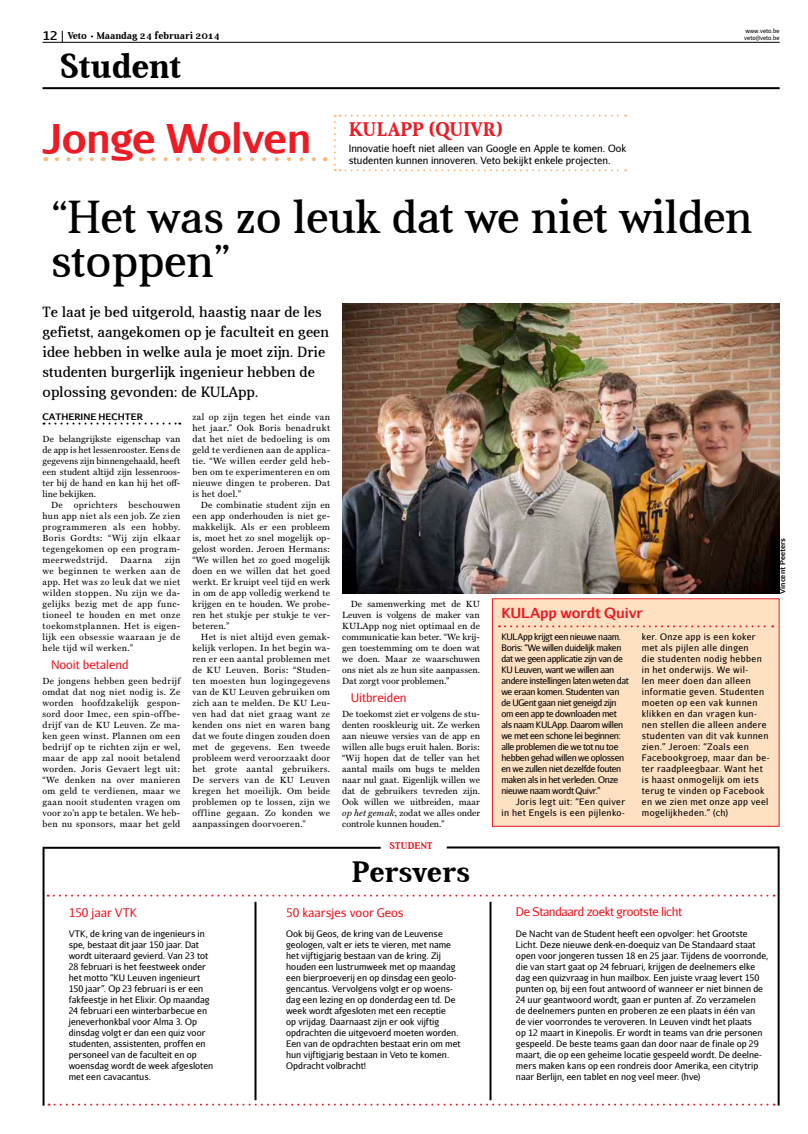
<style>
.page{position:relative;width:808px;height:1134px;background:#fff}
.page>*{position:absolute;margin:0;border:0;box-sizing:border-box;transform-origin:0 0}
.t1{font:47px/44px "Aver";color:#000}
.t2{font:700 35px "Aver";color:#000}
.t3{font:700 30px "Aver";color:#000}
.t4{font:700 20px "Aver";letter-spacing:.025em;color:#ec1b24}
.t5{font:15px/20px "Aver";letter-spacing:.01em;color:#000}
.t6{font:700 14px "Aurulent Sans";letter-spacing:-.015em;color:#ec1b24}
.t7{font:12px "Aurulent Sans";color:#ec1b24}
.t8{font:12px "Aurulent Sans";letter-spacing:-.03em;color:#ec1b24}
.t9{font:10px/12px "Aurulent Sans";color:#000}
.t10{font:700 10px "Aver";color:#000}
.t11{font:700 10px "Aver";letter-spacing:.03em;color:#ec1b24}
.t12{font:9px/11px "Miller Text";letter-spacing:.03em;color:#000;text-align:justify}
.t13{font:9px/11px "Aurulent Sans";letter-spacing:.005em;color:#000}
.t14{font:9px/11px "Aurulent Sans";letter-spacing:-.035em;color:#000}
.t15{font:9px/11px "Aurulent Sans";letter-spacing:.045em;color:#000}
.t16{font:9px/11px "Aurulent Sans";letter-spacing:.04em;color:#000;text-align:right}
.t17{font:700 9px "Aurulent Sans";color:#000}
.t18{font:700 7px "Aurulent Sans";color:#000}
.t19{font:6px/7.2px "Aurulent Sans";color:#000}
.s1{font-family:"Aurulent Sans";font-size:12px}
.s2{font-family:"Aurulent Sans";font-size:40px}
.s3{font-style:italic}
</style>
<div class="page">
<svg style="left:44px;top:423px;width:136px;height:2px"></svg>
<hr style="left:44px;top:847px;width:337px;height:2px;background:#000">
<hr style="left:447px;top:846px;width:332px;height:2px;background:#000">
<svg style="left:48px;top:895px;width:727px;height:2px"></svg>
<hr style="left:254px;top:902px;width:2px;height:198px;background:#000">
<hr style="left:489px;top:902px;width:2px;height:198px;background:#000">
<svg style="left:49px;top:1104px;width:726px;height:2px"></svg>
<hr style="left:43px;top:847px;width:2px;height:259px;background:#000">
<hr style="left:778px;top:846px;width:2px;height:260px;background:#000">
<svg style="left:57px;top:157px;width:37px;height:4px"></svg>
<svg style="left:153px;top:157px;width:163px;height:4px"></svg>
<svg style="left:334px;top:115px;width:292px;height:56px"></svg>
<div style="left:492px;top:599px;width:287px;height:227px;background:#fee0c3"></div>
<div style="left:492px;top:598px;width:288px;height:229px;border:1px solid #ec1b24"></div>
<svg style="left:499px;top:625px;width:274px;height:2px"></svg>
<img style="left:342px;top:303px;width:438px;height:291px">
<hr style="left:43px;top:42px;width:737px;height:1px;background:#000">
<hr style="left:43px;top:87px;width:737px;height:2px;background:#000">
<p class="t10" style="left:43px;top:30px;width:179px"><span class="s1">12</span> Veto Maandag 24 februari 2014</p>
<p class="t19" style="left:744px;top:27px;width:37px">www.veto.be veto@veto.be</p>
<h2 class="t2" style="left:60px;top:46px;width:123px">Student</h2>
<h3 class="t4" style="left:43px;top:118px;width:461px"><span class="s2">Jonge Wolven</span> KUlapp (Quivr)</h3>
<p class="t9" style="left:349px;top:142px;width:279px">Innovatie hoeft niet alleen van Google en Apple te komen. Ook studenten kunnen innoveren. Veto bekijkt enkele projecten.</p>
<h1 class="t1" style="left:51px;top:195px;width:702px">“Het was zo leuk dat we niet wilden stoppen”</h1>
<h3 class="t5" style="left:43px;top:302px;width:288px">Te laat je bed uitgerold, haastig naar de les gefietst, aangekomen op je faculteit en geen idee hebben in welke aula je moet zijn. Drie studenten burgerlijk ingenieur hebben de oplossing gevonden: de KULApp.</h3>
<p class="t17" style="left:43px;top:410px;width:102px">Cath erine Hechter</p>
<p class="t12" style="left:43px;top:433px;width:139px">De belangrijkste eigenschap van de app is het lessenrooster. Eens de gegevens zijn binnengehaald, heeft een student altijd zijn lessenroos&shy;ter bij de hand en kan hij het off&shy;line bekijken.</p>
<p class="t12" style="left:43px;top:499px;width:139px;text-indent:9px">De oprichters beschouwen hun app niet als een job. Ze zien programmeren als een hobby.<br>Boris Gordts: “Wij zijn elkaar tegengekomen op een program&shy;meerwedstrijd.</p>
<p class="t12" style="left:192px;top:411px;width:139px">zal op zijn tegen het einde van het jaar.” Ook Boris benadrukt dat het niet de bedoeling is om geld te verdienen aan de applica&shy;tie. “We willen eerder geld heb&shy;ben om te experimenteren en om nieuwe dingen te proberen. Dat is het doel.”</p>
<p class="t12" style="left:192px;top:499px;width:139px;text-indent:9px">De combinatie student zijn en een app onderhouden is niet ge&shy;makkelijk. Als er een probleem is, moet het zo snel mogelijk op&shy;gelost worden. Jeroen Hermans: “We willen het zo goed mogelijk doen en we willen dat het goed werkt. Er kruipt veel tijd en werk in om de app volledig werkend te krijgen en te houden. We probe&shy;ren het stukje per stukje te ver&shy;beteren.”</p>
<p class="t12" style="left:192px;top:631px;width:139px;text-indent:9px">Het is niet altijd even gemak&shy;kelijk verlopen. In het begin wa&shy;ren er een aantal problemen met de KU Leuven. Boris: “Studen&shy;ten moesten hun logingegevens van de KU Leuven gebruiken om zich aan te melden. De KU Leu&shy;ven had dat niet graag want ze kenden ons niet en waren bang dat we foute dingen zouden doen met de gegevens. Een tweede probleem werd veroorzaakt door het grote aantal gebruikers.<br>De servers van de KU Leuven kregen het moeilijk. Om beide problemen op te lossen, zijn we offline gegaan. Zo konden we aanpassingen doorvoeren.”</p>
<p class="t12" style="left:43px;top:554px;width:139px;text-indent:122px">zijn we beginnen te werken aan de app. Het was zo leuk dat we niet wilden stoppen. Nu zijn we da&shy;gelijks bezig met de app func&shy;tioneel te houden en met onze toekomstplannen. Het is eigen&shy;lijk een obsessie waaraan je de hele tijd wil werken.”</p>
<h3 class="t7" style="left:51px;top:657px;width:79px">Nooit betalend</h3>
<p class="t12" style="left:43px;top:675px;width:139px">De jongens hebben geen bedrijf omdat dat nog niet nodig is. Ze worden hoofdzakelijk gespon&shy;sord door Imec, een spin-offbe&shy;drijf van de KU Leuven. Ze ma&shy;ken geen winst. Plannen om een bedrijf op te richten zijn er wel, maar de app zal nooit betalend worden. Joris Gevaert legt uit: “We denken na over manieren om geld te verdienen, maar we gaan nooit studenten vragen om voor zo’n app te betalen. We heb&shy;ben nu sponsors, maar het geld</p>
<p class="t12" style="left:120px;top:554px;width:34px">Daarna</p>
<p class="t12" style="left:342px;top:598px;width:139px;text-indent:9px">De samenwerking met de KU Leuven is volgens de maker van KULApp nog niet optimaal en de communicatie kan beter. “We krij&shy;gen toestemming om te doen wat we doen. Maar ze waarschuwen ons niet als ze hun site aanpassen.<br>Dat zorgt voor problemen.”</p>
<h3 class="t7" style="left:351px;top:690px;width:57px">Uitbreiden</h3>
<p class="t12" style="left:342px;top:708px;width:139px">De toekomst ziet er volgens de stu&shy;denten rooskleurig uit. Ze werken aan nieuwe versies van de app en willen alle bugs eruit halen. Boris: “Wij hopen dat de teller van het aantal mails om bugs te melden naar nul gaat. Eigenlijk willen we dat de gebruikers tevreden zijn.<br>Ook willen we uitbreiden, maar <span class="s3">op het gemak</span>, zodat we alles onder controle kunnen houden.”</p>
<h3 class="t6" style="left:501px;top:602px;width:143px">KULApp wordt Quivr</h3>
<p class="t14" style="left:501px;top:631px;width:129px">KULApp krijgt een nieuwe naam.<br>Boris: “We willen duidelijk maken dat we geen applicatie zijn van de<br>KU Leuven, want we willen aan andere instellingen laten weten dat we eraan komen. Studenten van de UGent gaan niet geneigd zijn om een app te downloaden met als naam KULApp. Daarom willen we met een schone lei beginnen: alle problemen die we tot nu toe hebben gehad willen we oplossen en we zullen niet dezelfde fouten maken als in het verleden. Onze nieuwe naam wordt Quivr.”</p>
<p class="t16" style="left:501px;top:796px;width:125px">Joris legt uit: “Een quiver<br>in het Engels is een pijlenko-</p>
<p class="t15" style="left:642px;top:631px;width:129px">ker. Onze app is een koker met als pijlen alle dingen<br>die studenten nodig hebben in het onderwijs. We wil-<br>len meer doen dan alleen informatie geven. Studenten moeten op een vak kunnen klikken en dan vragen kun&shy;nen stellen die alleen andere studenten van dit vak kunnen zien.” Jeroen: “Zoals een<br>Facebookgroep, maar dan be&shy;ter raadpleegbaar. Want het is haast onmogelijk om iets terug te vinden op Facebook en we zien met onze app veel mogelijkheden.” (ch)</p>
<h3 class="t7" style="left:69px;top:905px;width:70px">150 jaar VTK</h3>
<p class="t13" style="left:69px;top:928px;width:146px">VTK, de kring van de ingenieurs in spe, bestaat dit jaar 150 jaar. Dat wordt uiteraard gevierd. Van 23 tot<br>28 februari is het feestweek onder het motto “KU Leuven ingenieurt<br>150 jaar”. Op 23 februari is er een fakfeestje in het Elixir. Op maandag<br>24 februari een winterbarbecue en jeneverhonkbal voor Alma 3. Op dinsdag volgt er dan een quiz voor studenten, assistenten, proffen en personeel van de faculteit en op woensdag wordt de week afgesloten met een cavacantus.</p>
<p class="t11" style="left:390px;top:840px;width:44px">Student</p>
<h3 class="t3" style="left:352px;top:855px;width:120px">Persvers</h3>
<h3 class="t7" style="left:286px;top:905px;width:119px">50 kaarsjes voor Geos</h3>
<p class="t13" style="left:286px;top:928px;width:176px">Ook bij Geos, de kring van de Leuvense geologen, valt er iets te vieren, met name het vijftigjarig bestaan van de kring. Zij houden een lustrumweek met op maandag een bierproeverij en op dinsdag een geolo&shy;gencantus. Vervolgens volgt er op woens&shy;dag een lezing en op donderdag een td. De week wordt afgesloten met een receptie<br>op vrijdag. Daarnaast zijn er ook vijftig opdrachten die uitgevoerd moeten worden.<br>Een van de opdrachten bestaat erin om met hun vijftigjarig bestaan in Veto te komen.<br>Opdracht volbracht!</p>
<h3 class="t8" style="left:516px;top:904px;width:168px">De Standaard zoekt grootste licht</h3>
<p class="t13" style="left:516px;top:928px;width:254px">De Nacht van de Student heeft een opvolger: het Grootste Licht. Deze nieuwe denk-en-doequiz van De Standaard staat open voor jongeren tussen 18 en 25 jaar. Tijdens de voorronde, die van start gaat op 24 februari, krijgen de deelnemers elke dag een quizvraag in hun mailbox. Een juiste vraag levert 150 punten op, bij een fout antwoord of wanneer er niet binnen de 24 uur geantwoord wordt, gaan er punten af. Zo verzamelen<br>de deelnemers punten en proberen ze een plaats in één van<br>de vier voorrondes te veroveren. In Leuven vindt het plaats<br>op 12 maart in Kinepolis. Er wordt in teams van drie personen gespeeld. De beste teams gaan dan door naar de finale op 29 maart, die op een geheime locatie gespeeld wordt. De deelne&shy;mers maken kans op een rondreis door Amerika, een citytrip naar Berlijn, een tablet en nog veel meer. (hve)</p>
<p class="t18" style="left:777px;top:594px;width:58px;rotate:-90deg">Vincent Peeters</p>
</div>
